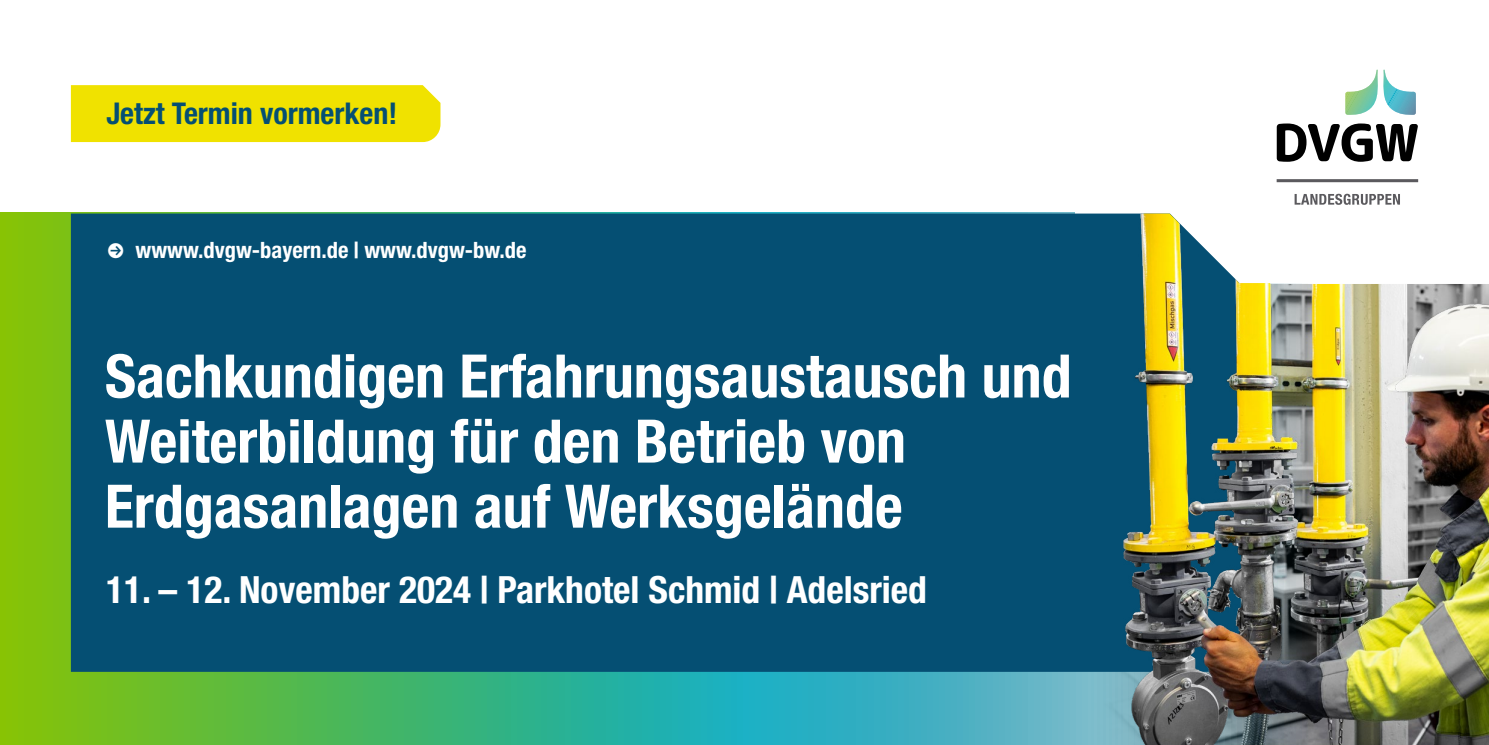
<style>
.page{position:relative;width:1489px;height:745px;background:#fff}
.page>*{position:absolute;margin:0;border:0;box-sizing:border-box;transform-origin:0 0}
.t1{font:700 condensed 60px/65px "Helvetica Neue LT Std";color:#fff}
.t2{font:700 condensed 37.5px "Helvetica Neue LT Std";color:#fff}
.t3{font:700 condensed 30px "Helvetica Neue LT Std";color:#054f73}
.www_außen{font:700 condensed 22.5px "Helvetica Neue LT Std";color:#fff}
</style>
<div class="page">
<img style="left:0;top:213px;width:1488px;height:531px">
<div style="left:1075px;top:203px;width:413px;height:80px;background:#fff"></div>
<div style="left:71px;top:213px;width:1169px;height:458px;background:#054f73"></div>
<div style="left:71px;top:85px;width:369px;height:57px;background:#f0e200"></div>
<svg style="left:1276px;top:179px;width:141px;height:26px"></svg>
<svg style="left:1276px;top:123px;width:141px;height:39px"></svg>
<svg style="left:1345px;top:70px;width:70px;height:45px"></svg>
<p class="t3" style="left:106px;top:95px;width:292px">Jetzt Termin vormerken!</p>
<p class="www_außen" style="left:107px;top:236px;width:421px">● wwww.dvgw-bayern.de | www.dvgw-bw.de</p>
<p class="t1" style="left:105px;top:342px;width:968px">Sachkundigen Erfahrungsaustausch und<br>Weiterbildung für den Betrieb von<br>Erdgasanlagen auf Werksgelände</p>
<p class="t2" style="left:106px;top:566px;width:822px">11. – 12. November 2024 | Parkhotel Schmid | Adelsried</p>
</div>
